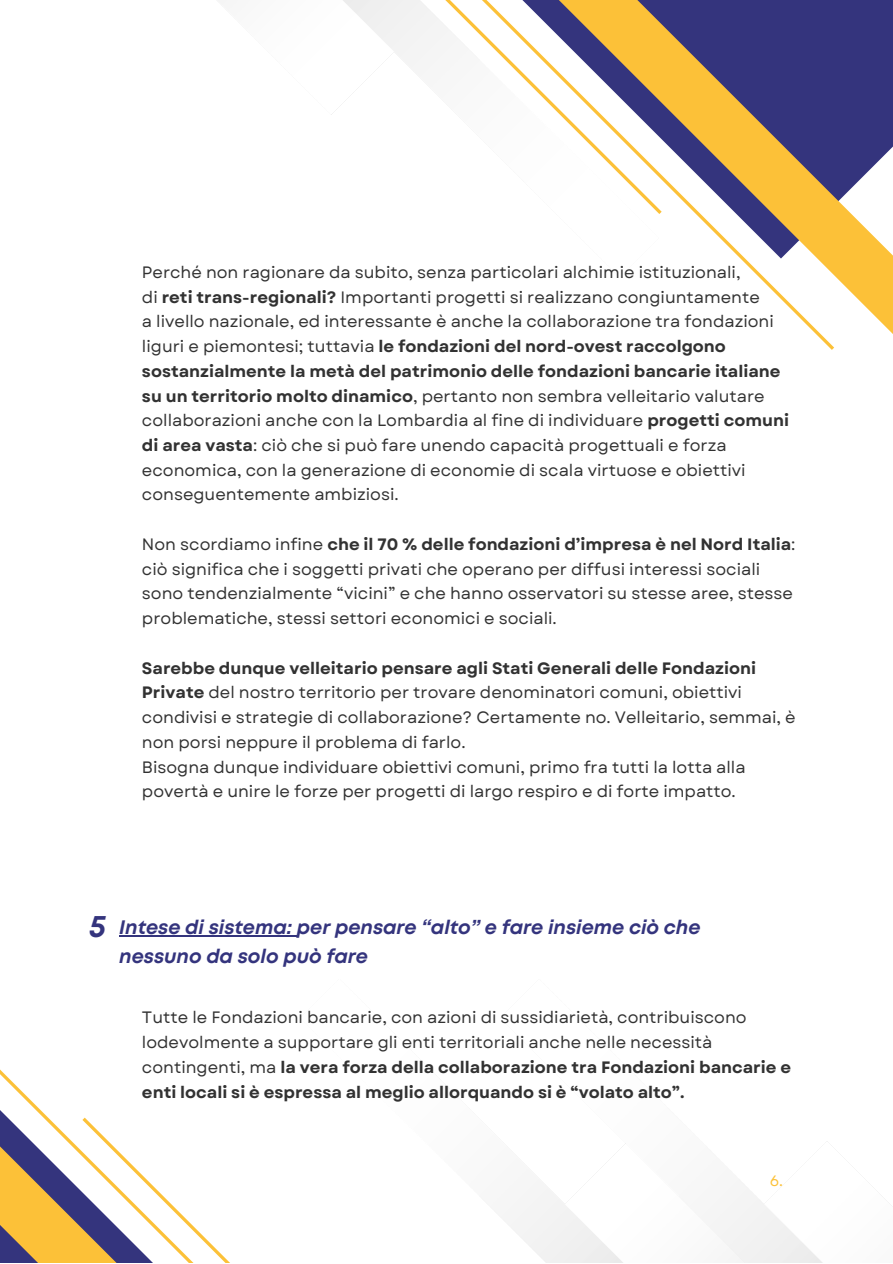
<style>
.page{position:relative;width:893px;height:1264px;background:#fff}
.page>*{position:absolute;margin:0;border:0;box-sizing:border-box;transform-origin:0 0}
.t1{font:italic 700 31.5px "Mont";color:#34347d}
.t2{font:italic 700 19.5px/29.2px "Mont";color:#34347d}
.t3{font:16.5px/24.8px "Garet";color:#323232}
.t4{font:15px "Garet";color:#fcc138}
.s1{font-weight:700}
</style>
<div class="page">
<svg style="left:401px;top:0;width:491px;height:350px"></svg>
<svg style="left:0;top:1069px;width:229px;height:193px"></svg>
<hr style="left:119px;top:934px;width:178px;height:2px;background:#34347d">
<p class="t3" style="left:142px;top:260px;width:648px">Perché non ragionare da subito, senza particolari alchimie istituzionali,<br>di <span class="s1">reti trans-regionali?</span> Importanti progetti si realizzano congiuntamente<br>a livello nazionale, ed interessante è anche la collaborazione tra fondazioni liguri e piemontesi; tuttavia <span class="s1">le fondazioni del nord-ovest raccolgono sostanzialmente la metà del patrimonio delle fondazioni bancarie italiane su un territorio molto dinamico</span>, pertanto non sembra velleitario valutare collaborazioni anche con la Lombardia al fine di individuare <span class="s1">progetti comuni di area vasta</span>: ciò che si può fare unendo capacità progettuali e forza economica, con la generazione di economie di scala virtuose e obiettivi conseguentemente ambiziosi.</p>
<p class="t3" style="left:142px;top:532px;width:655px">Non scordiamo infine <span class="s1">che il 70 % delle fondazioni d’impresa è nel Nord Italia</span>: ciò significa che i soggetti privati che operano per diffusi interessi sociali sono tendenzialmente “vicini” e che hanno osservatori su stesse aree, stesse problematiche, stessi settori economici e sociali.</p>
<p class="t3" style="left:142px;top:655px;width:655px"><span class="s1">Sarebbe dunque velleitario pensare agli Stati Generali delle Fondazioni Private</span> del nostro territorio per trovare denominatori comuni, obiettivi condivisi e strategie di collaborazione? Certamente no. Velleitario, semmai, è non porsi neppure il problema di farlo.<br>Bisogna dunque individuare obiettivi comuni, primo fra tutti la lotta alla povertà e unire le forze per progetti di largo respiro e di forte impatto.</p>
<h1 class="t1" style="left:89px;top:914px;width:19px">5</h1>
<p class="t2" style="left:119px;top:913px;width:582px">Intese di sistema: per pensare “alto” e fare insieme ciò che nessuno da solo può fare</p>
<p class="t3" style="left:142px;top:1005px;width:650px">Tutte le Fondazioni bancarie, con azioni di sussidiarietà, contribuiscono lodevolmente a supportare gli enti territoriali anche nelle necessità contingenti, ma <span class="s1">la vera forza della collaborazione tra Fondazioni bancarie e enti locali si è espressa al meglio allorquando si è “volato alto”.</span></p>
<p class="t4" style="left:769px;top:1169px;width:15px">6.</p>
</div>
